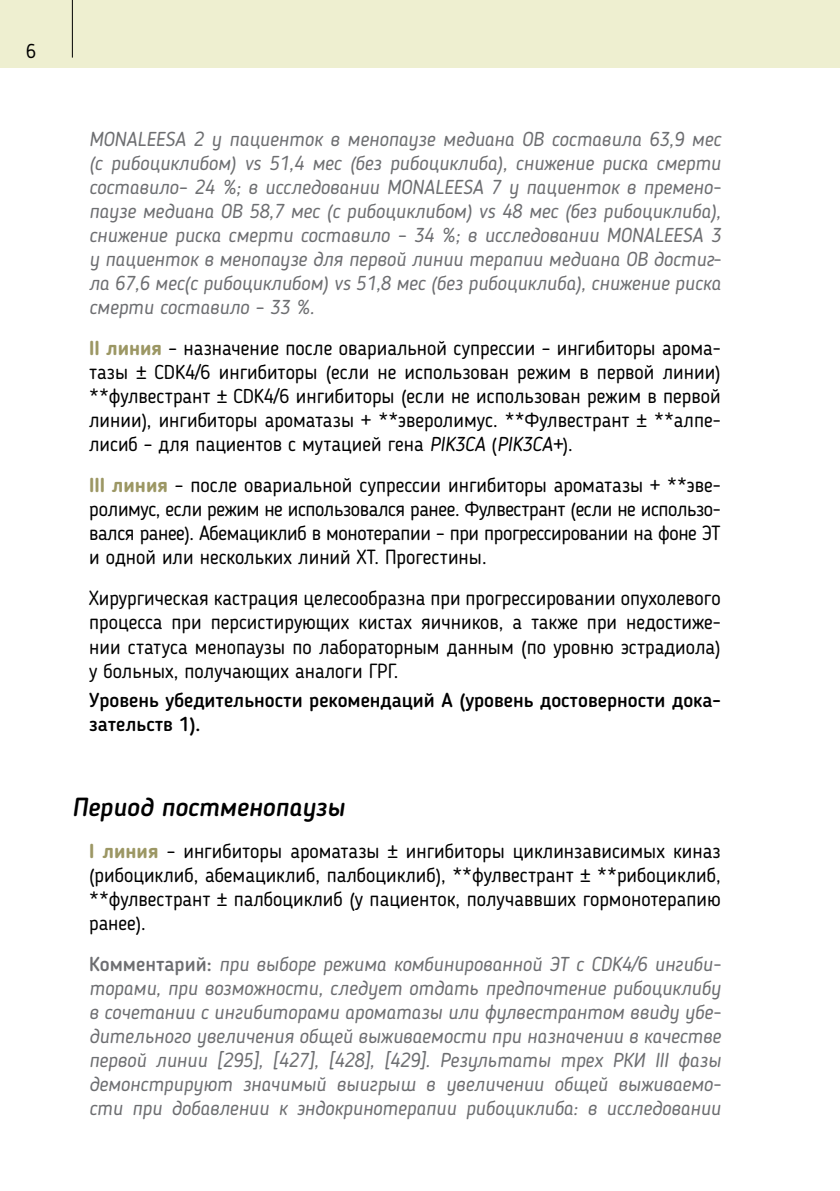
<style>
.page{position:relative;width:840px;height:1191px;background:#fff}
.page>*{position:absolute;margin:0;border:0;box-sizing:border-box;transform-origin:0 0}
.t1{font:italic 500 26px "Blogger Sans";color:#000}
.t2{font:20px/24px "Blogger Sans";color:#000;text-align:justify}
.t3{font:italic 20px/24px "Blogger Sans";color:#6d6e71;text-align:justify}
.t4{font:500 20px/24px "Blogger Sans";color:#000}
.s1{font-weight:700;color:#9c9764}
.s2{font-style:italic}
.s3{font-weight:500;font-style:normal}
</style>
<div class="page">
<div style="left:0;top:0;width:839px;height:68px;background:#eeefd0"></div>
<hr style="left:72px;top:0;width:1px;height:58px;background:#000">
<p class="t2" style="left:26px;top:39px;width:11px">6</p>
<p class="t3" style="left:89px;top:127px;width:633px">MONALEESA 2 у пациенток в менопаузе медиана ОВ составила 63,9 мес (с рибоциклибом) vs 51,4 мес (без рибоциклиба), снижение риска смерти составило– 24 %; в исследовании MONALEESA 7 у пациенток в премено&shy;паузе медиана ОВ 58,7 мес (с рибоциклибом) vs 48 мес (без рибоциклиба), снижение риска смерти составило – 34 %; в исследовании MONALEESA 3 у пациенток в менопаузе для первой линии терапии медиана ОВ достиг&shy;ла 67,6 мес(с рибоциклибом) vs 51,8 мес (без рибоциклиба), снижение риска смерти составило – 33 %.</p>
<p class="t2" style="left:89px;top:336px;width:632px"><span class="s1">II линия</span> – назначение после овариальной супрессии – ингибиторы арома&shy;тазы ± CDK4/6 ингибиторы (если не использован режим в первой линии) **фулвестрант ± CDK4/6 ингибиторы (если не использован режим в первой линии), ингибиторы ароматазы + **эверолимус. **Фулвестрант ± **алпе&shy;лисиб – для пациентов с мутацией гена <span class="s2">PIK3CA</span> (<span class="s2">PIK3CA+</span>).</p>
<p class="t2" style="left:89px;top:473px;width:633px"><span class="s1">III линия</span> – после овариальной супрессии ингибиторы ароматазы + **эве&shy;ролимус, если режим не использовался ранее. Фулвестрант (если не использо&shy;вался ранее). Абемациклиб в монотерапии – при прогрессировании на фоне ЭТ и одной или нескольких линий ХТ. Прогестины.</p>
<p class="t2" style="left:89px;top:586px;width:632px">Хирургическая кастрация целесообразна при прогрессировании опухолевого процесса при персистирующих кистах яичников, а также при недостиже&shy;нии статуса менопаузы по лабораторным данным (по уровню эстрадиола) у больных, получающих аналоги ГРГ.</p>
<p class="t4" style="left:89px;top:688px;width:633px">Уровень убедительности рекомендаций A (уровень достоверности дока&shy;зательств 1).</p>
<h1 class="t1" style="left:72px;top:791px;width:274px">Период постменопаузы</h1>
<p class="t2" style="left:89px;top:838px;width:632px"><span class="s1">I линия</span> – ингибиторы ароматазы ± ингибиторы циклинзависимых киназ (рибоциклиб, абемациклиб, палбоциклиб), **фулвестрант ± **рибоциклиб, **фулвестрант ± палбоциклиб (у пациенток, получаввших гормонотерапию ранее).</p>
<p class="t3" style="left:89px;top:951px;width:633px"><span class="s3">Комментарий:</span> при выборе режима комбинированной ЭТ с CDK4/6 ингиби&shy;торами, при возможности, следует отдать предпочтение рибоциклибу в сочетании с ингибиторами ароматазы или фулвестрантом ввиду убе&shy;дительного увеличения общей выживаемости при назначении в качестве первой линии [295], [427], [428], [429]. Результаты трех РКИ III фазы демонстрируют значимый выигрыш в увеличении общей выживаемо&shy;сти при добавлении к эндокринотерапии рибоциклиба: в исследовании</p>
</div>
